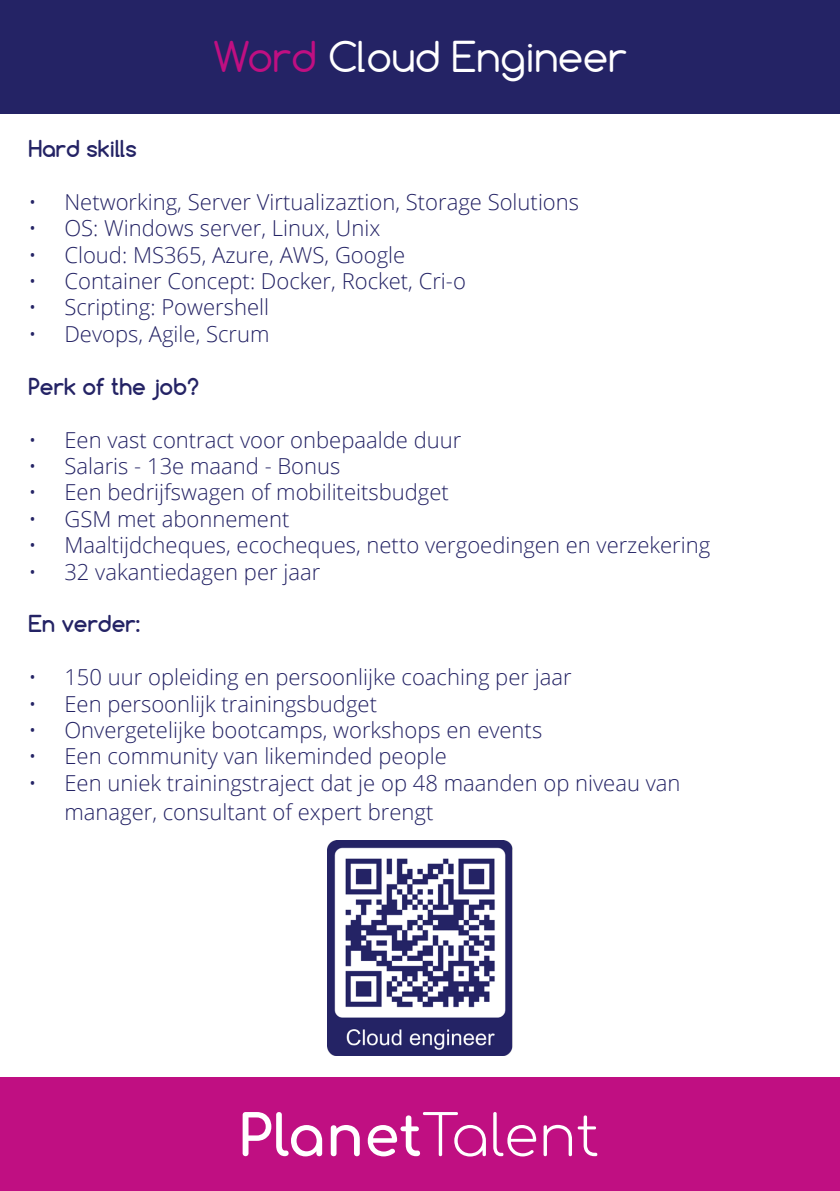
<style>
.page{position:relative;width:840px;height:1191px;background:#fff}
.page>*{position:absolute;margin:0;border:0;box-sizing:border-box;transform-origin:0 0}
.t1{font:40px "Comfortaa";color:#fff}
.t2{font:300 22px/28.8px "Open Sans";color:#242365}
.t3{font:700 22px "Comfortaa";color:#242365}
.s1{color:#c00f82}
</style>
<div class="page">
<div style="left:0;top:0;width:839px;height:113px;background:#242365"></div>
<div style="left:0;top:1077px;width:839px;height:114px;background:#c00f82"></div>
<svg style="left:242px;top:1112px;width:80px;height:44px"></svg>
<svg style="left:330px;top:1125px;width:29px;height:31px"></svg>
<svg style="left:367px;top:1112px;width:118px;height:44px"></svg>
<svg style="left:493px;top:1112px;width:43px;height:44px"></svg>
<svg style="left:543px;top:1124px;width:28px;height:32px"></svg>
<svg style="left:577px;top:1115px;width:20px;height:41px"></svg>
<img style="left:327px;top:840px;width:185px;height:215px">
<p class="t1" style="left:213px;top:31px;width:415px"><span class="s1">Word</span> Cloud Engineer</p>
<p class="t3" style="left:28px;top:135px;width:110px">Hard skills</p>
<p class="t2" style="left:28px;top:187px;width:552px">• Networking, Server Virtualizaztion, Storage Solutions</p>
<p class="t2" style="left:28px;top:213px;width:353px">• OS: Windows server, Linux, Unix</p>
<p class="t2" style="left:28px;top:240px;width:378px">• Cloud: MS365, Azure, AWS, Google</p>
<p class="t2" style="left:28px;top:266px;width:439px">• Container Concept: Docker, Rocket, Cri-o</p>
<p class="t2" style="left:28px;top:292px;width:242px">• Scripting: Powershell</p>
<p class="t2" style="left:28px;top:319px;width:242px">• Devops, Agile, Scrum</p>
<p class="t3" style="left:28px;top:372px;width:172px">Perk of the job?</p>
<p class="t2" style="left:28px;top:424px;width:434px">• Een vast contract voor onbepaalde duur</p>
<p class="t2" style="left:28px;top:451px;width:313px">• Salaris - 13e maand - Bonus</p>
<p class="t2" style="left:28px;top:477px;width:422px">• Een bedrijfswagen of mobiliteitsbudget</p>
<p class="t2" style="left:28px;top:504px;width:262px">• GSM met abonnement</p>
<p class="t2" style="left:28px;top:530px;width:683px">• Maaltijdcheques, ecocheques, netto vergoedingen en verzekering</p>
<p class="t2" style="left:28px;top:556px;width:293px">• 32 vakantiedagen per jaar</p>
<p class="t3" style="left:28px;top:610px;width:113px">En verder:</p>
<p class="t2" style="left:28px;top:662px;width:544px">• 150 uur opleiding en persoonlijke coaching per jaar</p>
<p class="t2" style="left:28px;top:688px;width:350px">• Een persoonlijk trainingsbudget</p>
<p class="t2" style="left:28px;top:715px;width:515px">• Onvergetelijke bootcamps, workshops en events</p>
<p class="t2" style="left:28px;top:741px;width:419px">• Een community van likeminded people</p>
<p class="t2" style="left:64px;top:768px;width:617px;text-indent:-36px">• Een uniek trainingstraject dat je op 48 maanden op niveau van manager, consultant of expert brengt</p>
</div>
